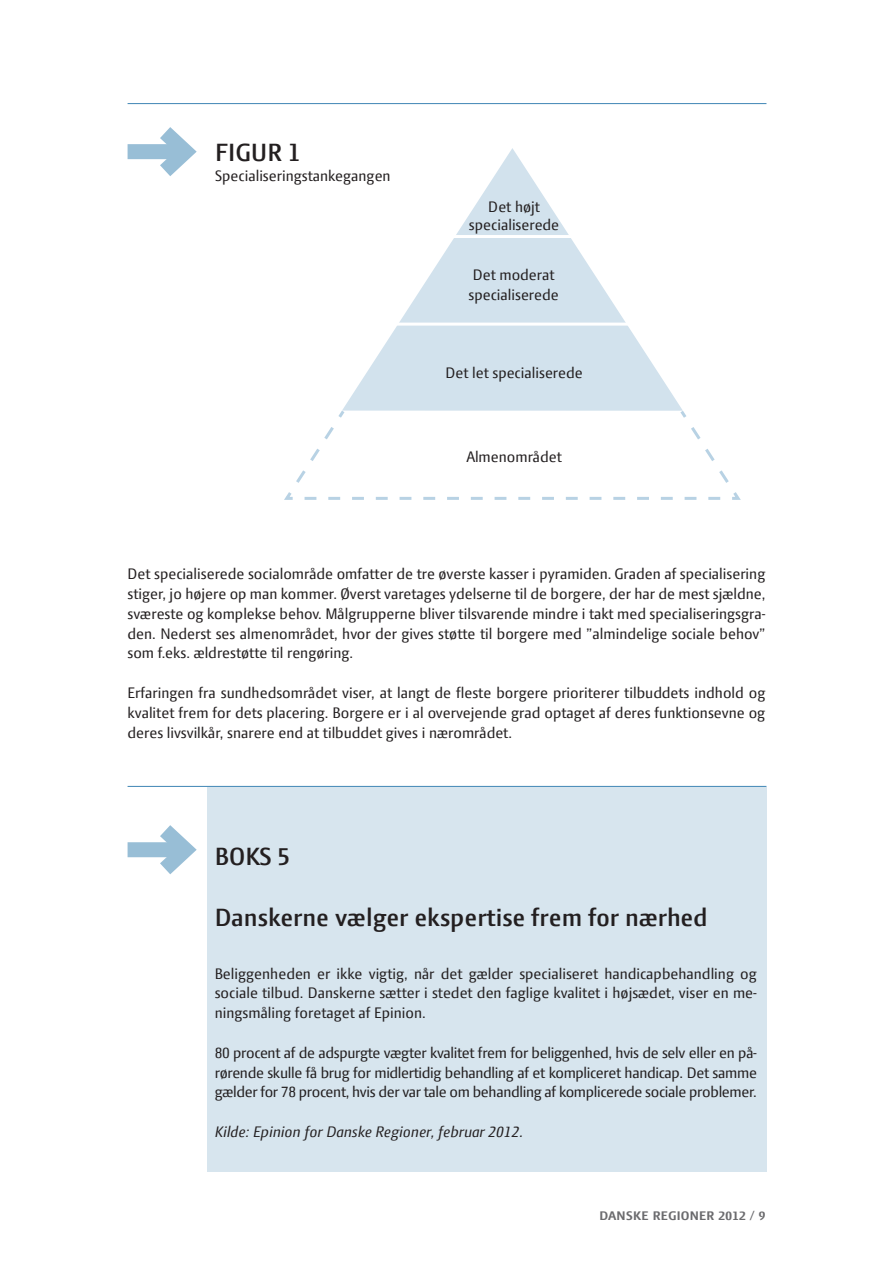
<style>
.page{position:relative;width:893px;height:1263px;background:#fff}
.page>*{position:absolute;margin:0;border:0;box-sizing:border-box;transform-origin:0 0}
.t1{font:600 27px "Press Sans";color:#231f20}
.t2{font:16.5px/19.8px "Press Sans";color:#231f20;text-align:justify}
.t3{font:italic 16.5px "Press Sans";color:#231f20}
.t4{font:700 13.5px "Press Sans";letter-spacing:.02em;color:#6b6b6e;scale:1.04 1}
</style>
<div class="page">
<div style="left:207px;top:787px;width:559px;height:384px;background:#d7e5ee"></div>
<hr style="left:128px;top:103px;width:638px;height:1px;background:#3e85b4">
<svg style="left:284px;top:411px;width:457px;height:89px"></svg>
<svg style="left:342px;top:148px;width:341px;height:263px"></svg>
<hr style="left:303px;top:235px;width:423px;height:3px;background:#fff">
<hr style="left:303px;top:323px;width:423px;height:3px;background:#fff">
<div style="left:128px;top:144px;width:58px;height:15px;background:#98bed6"></div>
<svg style="left:144px;top:127px;width:53px;height:49px"></svg>
<hr style="left:128px;top:786px;width:638px;height:1px;background:#3e85b4">
<div style="left:128px;top:842px;width:58px;height:15px;background:#98bed6"></div>
<svg style="left:144px;top:825px;width:53px;height:50px"></svg>
<p class="t1" style="left:215px;top:140px;width:87px">FIGUR 1</p>
<p class="t2" style="left:215px;top:168px;width:177px">Specialiseringstankegangen</p>
<p class="t2" style="left:469px;top:199px;width:92px;line-height:18px;text-align:center">Det højt specialiserede</p>
<p class="t2" style="left:469px;top:267px;width:92px">Det moderat specialiserede</p>
<p class="t2" style="left:445px;top:365px;width:139px">Det let specialiserede</p>
<p class="t2" style="left:466px;top:449px;width:97px">Almenområdet</p>
<p class="t2" style="left:128px;top:566px;width:639px">Det specialiserede socialområde omfatter de tre øverste kasser i pyramiden. Graden af specialisering stiger, jo højere op man kommer. Øverst varetages ydelserne til de borgere, der har de mest sjældne, sværeste og komplekse behov. Målgrupperne bliver tilsvarende mindre i takt med specialiseringsgra&shy;den. Nederst ses almenområdet, hvor der gives støtte til borgere med ”almindelige sociale behov” som f.eks. ældrestøtte til rengøring.</p>
<p class="t2" style="left:128px;top:684px;width:639px">Erfaringen fra sundhedsområdet viser, at langt de fleste borgere prioriterer tilbuddets indhold og kvalitet frem for dets placering. Borgere er i al overvejende grad optaget af deres funktionsevne og deres livsvilkår, snarere end at tilbuddet gives i nærområdet.</p>
<p class="t1" style="left:215px;top:843px;width:77px">BOKS 5</p>
<p class="t1" style="left:215px;top:904px;width:494px">Danskerne vælger ekspertise frem for nærhed</p>
<p class="t2" style="left:215px;top:965px;width:544px">Beliggenheden er ikke vigtig, når det gælder specialiseret handicapbehandling og sociale tilbud. Danskerne sætter i stedet den faglige kvalitet i højsædet, viser en me&shy;ningsmåling foretaget af Epinion.</p>
<p class="t2" style="left:215px;top:1044px;width:544px">80 procent af de adspurgte vægter kvalitet frem for beliggenhed, hvis de selv eller en på&shy;rørende skulle få brug for midlertidig behandling af et kompliceret handicap. Det samme gælder for 78 procent, hvis der var tale om behandling af komplicerede sociale problemer.</p>
<p class="t3" style="left:215px;top:1124px;width:310px">Kilde: Epinion for Danske Regioner, februar 2012.</p>
<p class="t4" style="left:599px;top:1209px;width:161px">DANSKE REGIONER 2012 / 9</p>
</div>
